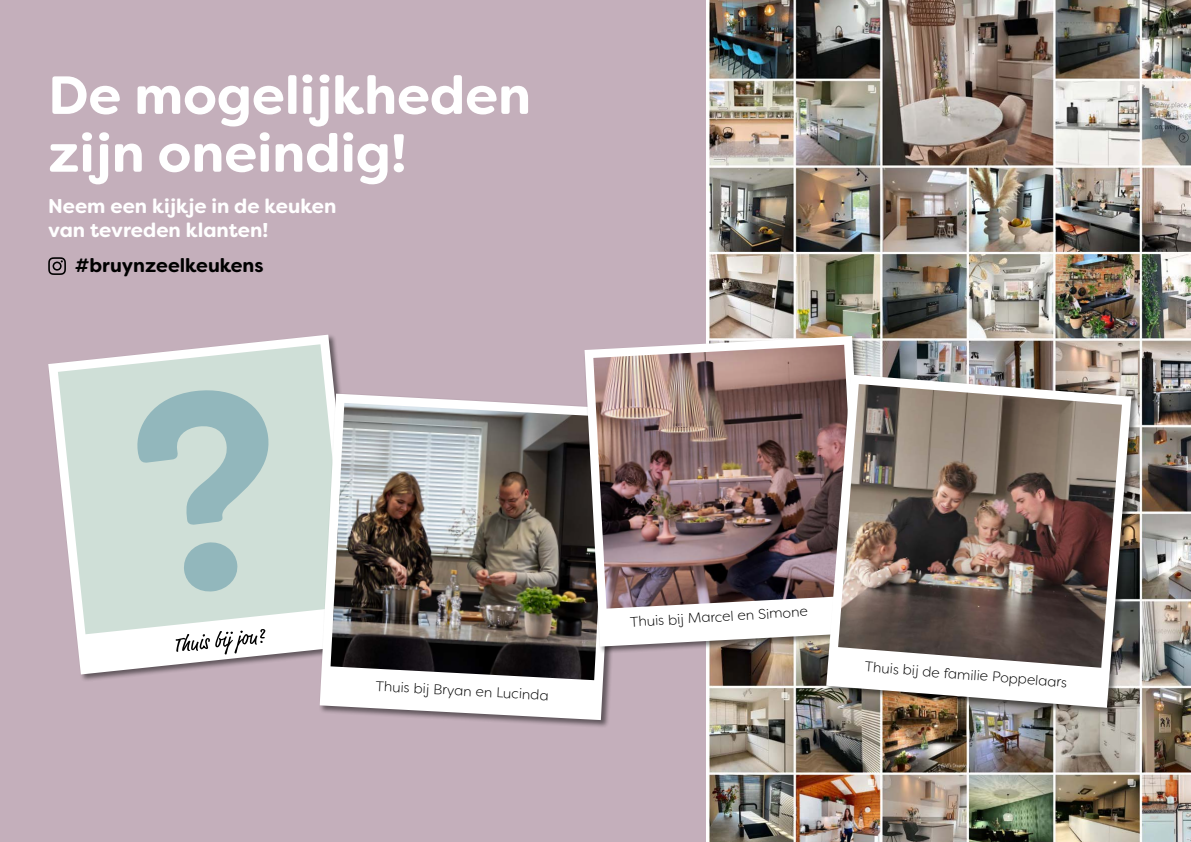
<style>
.page{position:relative;width:1191px;height:842px;background:#fff}
.page>*{position:absolute;margin:0;border:0;box-sizing:border-box;transform-origin:0 0}
.t1{font:700 53.6px/57.8px "Filson Soft";color:#fff}
.t2{font:700 20px/24px "Filson Soft";color:#fff}
.t3{font:700 19.3px "Filson Soft";color:#000}
.t4{font:300 14px "Filson Soft";color:#000}
</style>
<div class="page">
<div style="left:0;top:0;width:1027px;height:842px;background:#c4afbb"></div>
<img style="left:706px;top:0;width:485px;height:251px">
<img style="left:706px;top:251px;width:485px;height:293px">
<img style="left:706px;top:544px;width:485px;height:298px">
<div style="left:47px;top:334px;width:322px;height:349px;background:#000;opacity:.5"></div>
<svg style="left:48px;top:335px;width:313px;height:339px"></svg>
<svg style="left:176px;top:634px;width:89px;height:20px;background:#c5c5c5"></svg>
<svg style="left:58px;top:344px;width:290px;height:290px;background:#d4ded9"></svg>
<svg style="left:135px;top:386px;width:137px;height:207px;background:#b7cfcc"></svg>
<div style="left:319px;top:393px;width:306px;height:335px;background:#000;opacity:.5"></div>
<svg style="left:320px;top:394px;width:297px;height:326px;background:#e4e1e3"></svg>
<img style="left:330px;top:403px;width:278px;height:277px">
<div style="left:583px;top:335px;width:293px;height:320px;background:#000;opacity:.5"></div>
<svg style="left:584px;top:336px;width:283px;height:311px;background:#cecac9"></svg>
<img style="left:593px;top:345px;width:264px;height:264px">
<div style="left:825px;top:374px;width:314px;height:342px;background:#000;opacity:.5"></div>
<img style="left:826px;top:375px;width:305px;height:333px">
<img style="left:838px;top:384px;width:284px;height:284px">
<svg style="left:48px;top:257px;width:18px;height:18px"></svg>
<h1 class="t1" style="left:48px;top:66px;width:484px">De mogelijkheden zijn oneindig!</h1>
<h2 class="t2" style="left:48px;top:194px;width:290px">Neem een kijkje in de keuken van tevreden klanten!</h2>
<h3 class="t3" style="left:75px;top:253px;width:190px">#bruynzeelkeukens</h3>
<p class="t4" style="left:376px;top:677px;width:175px;rotate:3deg">Thuis bij Bryan en Lucinda</p>
<p class="t4" style="left:629px;top:614px;width:179px;rotate:-4deg">Thuis bij Marcel en Simone</p>
<p class="t4" style="left:865px;top:659px;width:204px;rotate:4deg">Thuis bij de familie Poppelaars</p>
</div>
